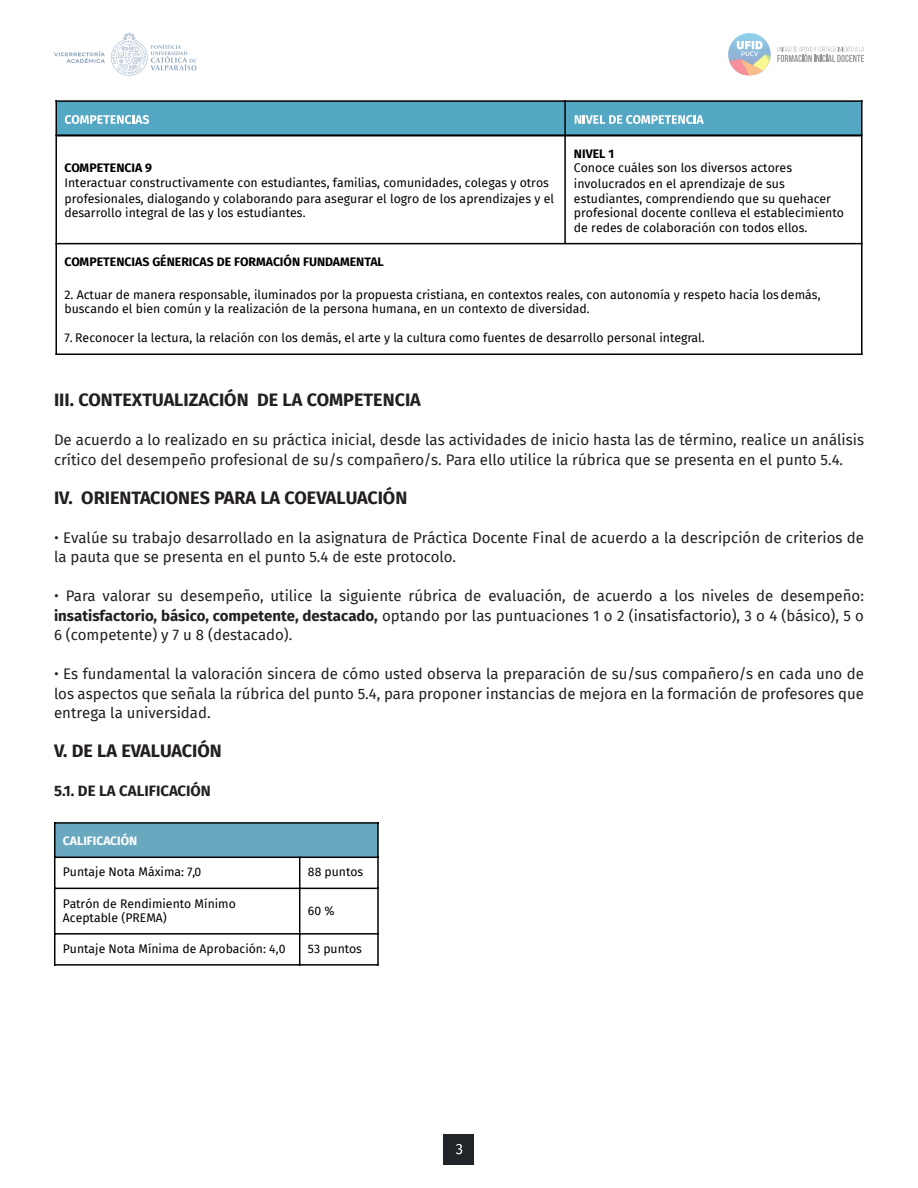
<style>
.page{position:relative;width:918px;height:1188px;background:#fff}
.page>*{position:absolute;margin:0;border:0;box-sizing:border-box;transform-origin:0 0}
.t1{font:700 18px "Fira Sans";color:#231f20}
.t2{font:15px/19.5px "Fira Sans";color:#231f20}
.t3{font:700 15px "Fira Sans";color:#231f20}
.t4{font:12.3px/14.9px "Fira Sans";color:#000}
.t5{font:700 12.3px "Fira Sans";color:#000}
.t6{font:12.15px/14.4px "Fira Sans";color:#000}
.t7{font:700 12.15px "Fira Sans";color:#fff}
.s1{font-style:inherit}
.s2{font-weight:700}
</style>
<div class="page">
<svg style="left:111px;top:32px;width:85px;height:44px"></svg>
<svg style="left:54px;top:51px;width:51px;height:12px"></svg>
<svg style="left:728px;top:33px;width:43px;height:43px"></svg>
<svg style="left:777px;top:47px;width:87px;height:15px"></svg>
<div style="left:444px;top:1134px;width:30px;height:30px;background:#212429"></div>
<svg style="left:456px;top:1144px;width:6px;height:10px"></svg>
<div style="left:55px;top:823px;width:323px;height:34px;background:#69a8bf"></div>
<hr style="left:299px;top:857px;width:1px;height:108px;background:#000">
<hr style="left:54px;top:857px;width:325px;height:1px;background:#000">
<hr style="left:54px;top:888px;width:325px;height:1px;background:#000">
<hr style="left:54px;top:933px;width:325px;height:2px;background:#000">
<hr style="left:54px;top:822px;width:1px;height:143px;background:#000">
<hr style="left:377px;top:822px;width:2px;height:143px;background:#000">
<hr style="left:54px;top:822px;width:325px;height:2px;background:#000">
<hr style="left:54px;top:964px;width:325px;height:2px;background:#000">
<div style="left:56px;top:101px;width:509px;height:35px;background:#54a8c4"></div>
<div style="left:565px;top:101px;width:297px;height:35px;background:#54a8c4"></div>
<svg style="left:65px;top:115px;width:84px;height:9px"></svg>
<svg style="left:575px;top:115px;width:129px;height:9px"></svg>
<hr style="left:564px;top:101px;width:2px;height:34px;background:#000">
<hr style="left:55px;top:100px;width:2px;height:36px;background:#000">
<hr style="left:861px;top:100px;width:2px;height:36px;background:#000">
<hr style="left:56px;top:100px;width:806px;height:2px;background:#000">
<hr style="left:564px;top:136px;width:2px;height:108px;background:#000">
<hr style="left:56px;top:134px;width:806px;height:2px;background:#000">
<hr style="left:56px;top:243px;width:806px;height:1px;background:#000">
<hr style="left:55px;top:136px;width:2px;height:219px;background:#000">
<hr style="left:861px;top:136px;width:2px;height:219px;background:#000">
<hr style="left:56px;top:354px;width:806px;height:1px;background:#000">
<p class="t5" style="left:64px;top:158px;width:89px">COMPETENCIA 9</p>
<p class="t4" style="left:64px;top:175px;width:491px">Interactuar constructivamente con estudiantes, familias, comunidades, colegas y otros profesionales, dialogando y colaborando para asegurar el logro de los aprendizajes y el desarrollo integral de las y los estudiantes.</p>
<p class="t5" style="left:574px;top:143px;width:42px">NIVEL 1</p>
<p class="t4" style="left:574px;top:160px;width:272px">Conoce cuáles son los diversos actores involucrados en el aprendizaje de sus estudiantes, comprendiendo que su quehacer profesional docente conlleva el establecimiento de redes de colaboración con todos ellos.</p>
<p class="t5" style="left:64px;top:252px;width:321px">COMPETENCIAS GÉNERICAS DE FORMACIÓN FUNDAMENTAL</p>
<p class="t4" style="left:64px;top:287px;width:758px">2. Actuar de manera responsable, iluminados por la propuesta cristiana, en contextos reales, con autonomía y respeto hacia los demás, buscando el bien común y la realización de la persona humana, en un contexto de diversidad.</p>
<p class="t4" style="left:64px;top:330px;width:642px">7. Reconocer la lectura, la relación con los demás, el arte y la cultura como fuentes de desarrollo personal integral.</p>
<p class="t1" style="left:54px;top:385px;width:368px">III. CONTEXTUALIZACIÓN DE LA COMPETENCIA</p>
<p class="t2" style="left:54px;top:430px;width:812px">De acuerdo a lo realizado en su práctica inicial, desde las actividades de inicio hasta las de término, realice un análisis crítico del desempeño profesional de su/s compañero/s. Para ello utilice la rúbrica que se presenta en el punto 5.4.</p>
<p class="t1" style="left:54px;top:483px;width:355px">IV. ORIENTACIONES PARA LA COEVALUACIÓN</p>
<p class="t2" style="left:54px;top:528px;width:812px"><span class="s1">•</span> Evalúe su trabajo desarrollado en la asignatura de Práctica Docente Final de acuerdo a la descripción de criterios de la pauta que se presenta en el punto 5.4 de este protocolo.</p>
<p class="t2" style="left:54px;top:586px;width:812px;text-align:justify"><span class="s1">•</span> Para valorar su desempeño, utilice la siguiente rúbrica de evaluación, de acuerdo a los niveles de desempeño: <span class="s2">insatisfactorio, básico, competente, destacado,</span> optando por las puntuaciones 1 o 2 (insatisfactorio), 3 o 4 (básico), 5 o 6 (competente) y 7 u 8 (destacado).</p>
<p class="t2" style="left:54px;top:664px;width:812px;text-align:justify"><span class="s1">•</span> Es fundamental la valoración sincera de cómo usted observa la preparación de su/sus compañero/s en cada uno de los aspectos que señala la rúbrica del punto 5.4, para proponer instancias de mejora en la formación de profesores que entrega la universidad.</p>
<p class="t1" style="left:54px;top:736px;width:169px">V. DE LA EVALUACIÓN</p>
<p class="t3" style="left:54px;top:779px;width:158px">5.1. DE LA CALIFICACIÓN</p>
<p class="t7" style="left:63px;top:831px;width:76px">CALIFICACIÓN</p>
<p class="t6" style="left:63px;top:865px;width:140px">Puntaje Nota Máxima: 7,0</p>
<p class="t6" style="left:308px;top:865px;width:57px">88 puntos</p>
<p class="t6" style="left:63px;top:896px;width:175px">Patrón de Rendimiento Mínimo<br>Aceptable (PREMA)</p>
<p class="t6" style="left:308px;top:904px;width:28px">60 %</p>
<p class="t6" style="left:63px;top:941px;width:224px">Puntaje Nota Mínima de Aprobación: 4,0</p>
<p class="t6" style="left:308px;top:941px;width:56px">53 puntos</p>
</div>
